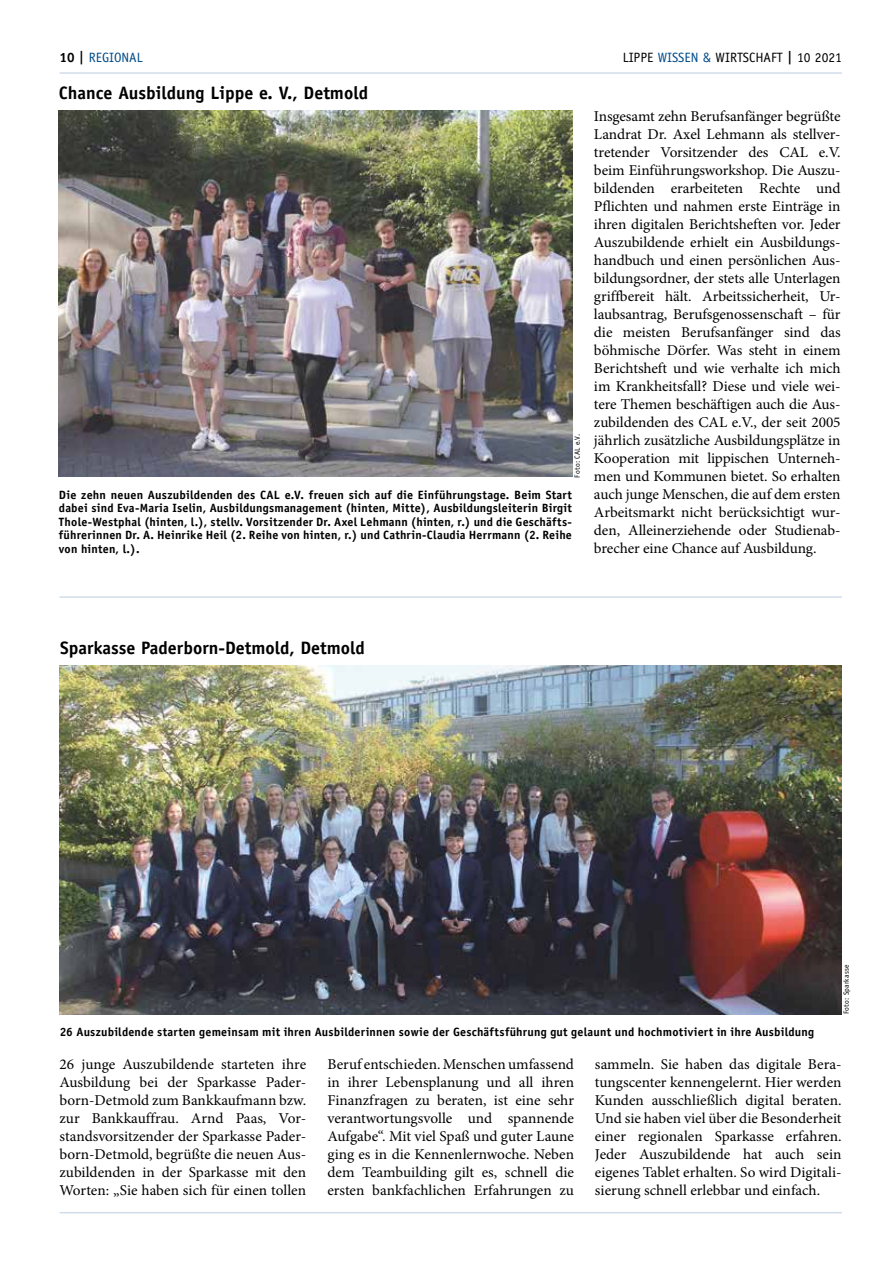
<style>
.page{position:relative;width:893px;height:1263px;background:#fff}
.page>*{position:absolute;margin:0;border:0;box-sizing:border-box;transform-origin:0 0}
.t1{font:700 18px "Officina Sans";color:#000}
.t2{font:15px/18px "Minion Pro";color:#000;text-align:justify}
.t3{font:13.5px "Officina Sans";color:#000}
.t4{font:13.5px "Officina Sans";color:#004b88}
.t5{font:700 12px/13.5px "Officina Sans";letter-spacing:.015em;color:#000;text-align:justify}
.t6{font:7.5px "Officina Sans";letter-spacing:.03em;color:#000}
.s1{font-weight:700;color:#000}
.s2{color:#004b88}
.s3{font-weight:700}
</style>
<div class="page">
<hr style="left:60px;top:72px;width:782px;height:2px;background:#d2ddea">
<hr style="left:60px;top:1212px;width:782px;height:1px;background:#d2ddea">
<hr style="left:60px;top:596px;width:782px;height:2px;background:#d2ddea">
<img style="left:59px;top:111px;width:513px;height:366px">
<img style="left:60px;top:665px;width:782px;height:349px">
<p class="t4" style="left:60px;top:49px;width:85px"><span class="s1">10 |</span> REGIONAL</p>
<p class="t3" style="left:623px;top:49px;width:221px">LIPPE <span class="s2">WISSEN &amp;</span> WIRTSCHAFT <span class="s3">|</span> 10 2021</p>
<p class="t1" style="left:59px;top:82px;width:311px">Chance Ausbildung Lippe e. V., Detmold</p>
<p class="t6" style="left:573px;top:478px;width:45px;rotate:-90deg">Foto: CAL e.V.</p>
<p class="t5" style="left:59px;top:488px;width:515px">Die zehn neuen Auszubildenden des CAL e.V. freuen sich auf die Einführungstage. Beim Start dabei sind Eva-Maria Iselin, Ausbildungsmanagement (hinten, Mitte), Ausbildungsleiterin Birgit Thole-Westphal (hinten, l.), stellv. Vorsitzender Dr. Axel Lehmann (hinten, r.) und die Geschäfts&shy;führerinnen Dr. A. Heinrike Heil (2. Reihe von hinten, r.) und Cathrin-Claudia Herrmann (2. Reihe von hinten, l.).</p>
<p class="t2" style="left:594px;top:108px;width:248px">Insgesamt zehn Berufsanfänger begrüßte Landrat Dr. Axel Lehmann als stellver&shy;tretender Vorsitzender des CAL e.V. beim Einführungsworkshop. Die Auszu&shy;bildenden erarbeiteten Rechte und Pflichten und nahmen erste Einträge in ihren digitalen Berichtsheften vor. Jeder Auszubildende erhielt ein Ausbildungs&shy;handbuch und einen persönlichen Aus&shy;bildungsordner, der stets alle Unterlagen griffbereit hält. Arbeitssicherheit, Ur&shy;laubsantrag, Berufsgenossenschaft – für die meisten Berufsanfänger sind das böhmische Dörfer. Was steht in einem Berichtsheft und wie verhalte ich mich im Krankheitsfall? Diese und viele wei&shy;tere Themen beschäftigen auch die Aus&shy;zubildenden des CAL e.V., der seit 2005 jährlich zusätzliche Ausbildungsplätze in Kooperation mit lippischen Unterneh&shy;men und Kommunen bietet. So erhalten auch junge Menschen, die auf dem ersten Arbeitsmarkt nicht berücksichtigt wur&shy;den, Alleinerziehende oder Studienab&shy;brecher eine Chance auf Ausbildung.</p>
<p class="t1" style="left:60px;top:636px;width:306px">Sparkasse Paderborn-Detmold, Detmold</p>
<p class="t6" style="left:842px;top:1014px;width:51px;rotate:-90deg">Foto: Sparkasse</p>
<p class="t5" style="left:60px;top:1025px;width:756px">26 Auszubildende starten gemeinsam mit ihren Ausbilderinnen sowie der Geschäftsführung gut gelaunt und hochmotiviert in ihre Ausbildung</p>
<p class="t2" style="left:60px;top:1056px;width:248px">26 junge Auszubildende starteten ihre Ausbildung bei der Sparkasse Pader&shy;born-Detmold zum Bankkaufmann bzw. zur Bankkauffrau. Arnd Paas, Vor&shy;standsvorsitzender der Sparkasse Pader&shy;born-Detmold, begrüßte die neuen Aus&shy;zubildenden in der Sparkasse mit den Worten: „Sie haben sich für einen tollen</p>
<p class="t2" style="left:327px;top:1056px;width:248px">Beruf entschieden. Menschen umfassend in ihrer Lebensplanung und all ihren Finanzfragen zu beraten, ist eine sehr verantwortungsvolle und spannende Aufgabe“. Mit viel Spaß und guter Laune ging es in die Kennenlernwoche. Neben dem Teambuilding gilt es, schnell die ersten bankfachlichen Erfahrungen zu</p>
<p class="t2" style="left:595px;top:1056px;width:248px">sammeln. Sie haben das digitale Bera&shy;tungscenter kennengelernt. Hier werden Kunden ausschließlich digital beraten.<br>Und sie haben viel über die Besonderheit einer regionalen Sparkasse erfahren.<br>Jeder Auszubildende hat auch sein eigenes Tablet erhalten. So wird Digitali&shy;sierung schnell erlebbar und einfach.</p>
</div>
